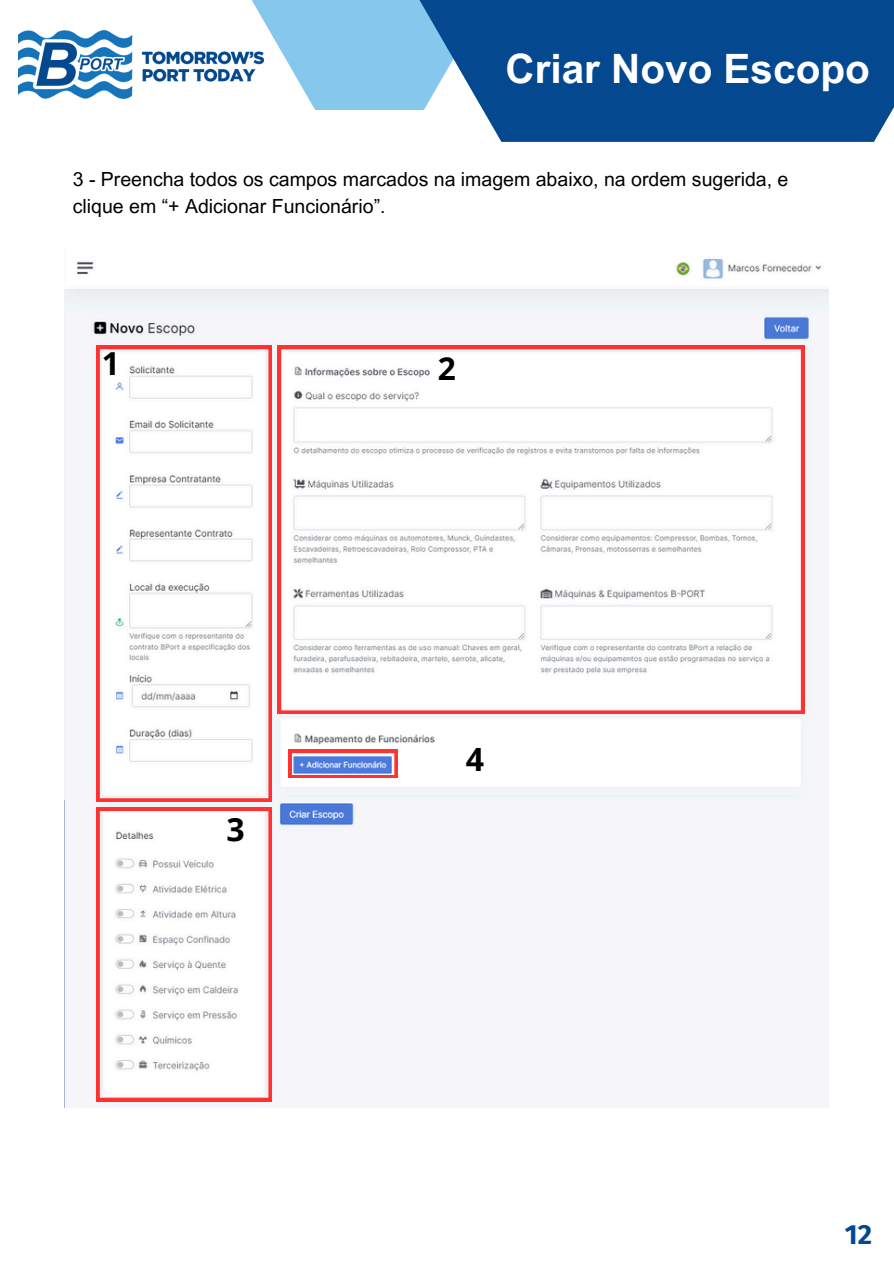
<style>
.page{position:relative;width:894px;height:1264px;background:#fff}
.page>*{position:absolute;margin:0;border:0;box-sizing:border-box;transform-origin:0 0}
.t1{font:700 40.5px "Arial MT Pro";color:#fff}
.t2{font:700 32.1px "Open Sans";color:#000}
.t3{font:700 31.65px "Open Sans";color:#000}
.t4{font:700 27.75px "Fira Sans";color:#04488f}
.t5{font:19.5px/27px "Arial MT Pro";color:#000}
</style>
<div class="page">
<svg style="left:251px;top:0;width:90px;height:110px;fill:#86c7ed"></svg>
<svg style="left:341px;top:0;width:552px;height:142px;background:#2a68a5"></svg>
<img style="left:18px;top:30px;width:246px;height:69px">
<div style="left:65px;top:799px;width:741px;height:308px;background:#f5f5fa"></div>
<img style="left:65px;top:258px;width:763px;height:541px">
<div style="left:273px;top:716px;width:539px;height:79px;background:#f5f7fb"></div>
<img style="left:274px;top:712px;width:533px;height:66px">
<svg style="left:96px;top:346px;width:176px;height:455px"></svg>
<svg style="left:278px;top:346px;width:526px;height:367px"></svg>
<svg style="left:96px;top:807px;width:176px;height:294px"></svg>
<svg style="left:288px;top:749px;width:109px;height:29px;background:#a882b0"></svg>
<p class="t1" style="left:505px;top:54px;width:366px">Criar Novo Escopo</p>
<p class="t5" style="left:73px;top:168px;width:717px">3 - Preencha todos os campos marcados na imagem abaixo, na ordem sugerida, e clique em “+ Adicionar Funcionário”.</p>
<p class="t3" style="left:102px;top:341px;width:20px">1</p>
<p class="t3" style="left:437px;top:346px;width:20px">2</p>
<p class="t2" style="left:226px;top:807px;width:20px">3</p>
<p class="t2" style="left:465px;top:736px;width:20px">4</p>
<p class="t4" style="left:844px;top:1217px;width:29px">12</p>
</div>
